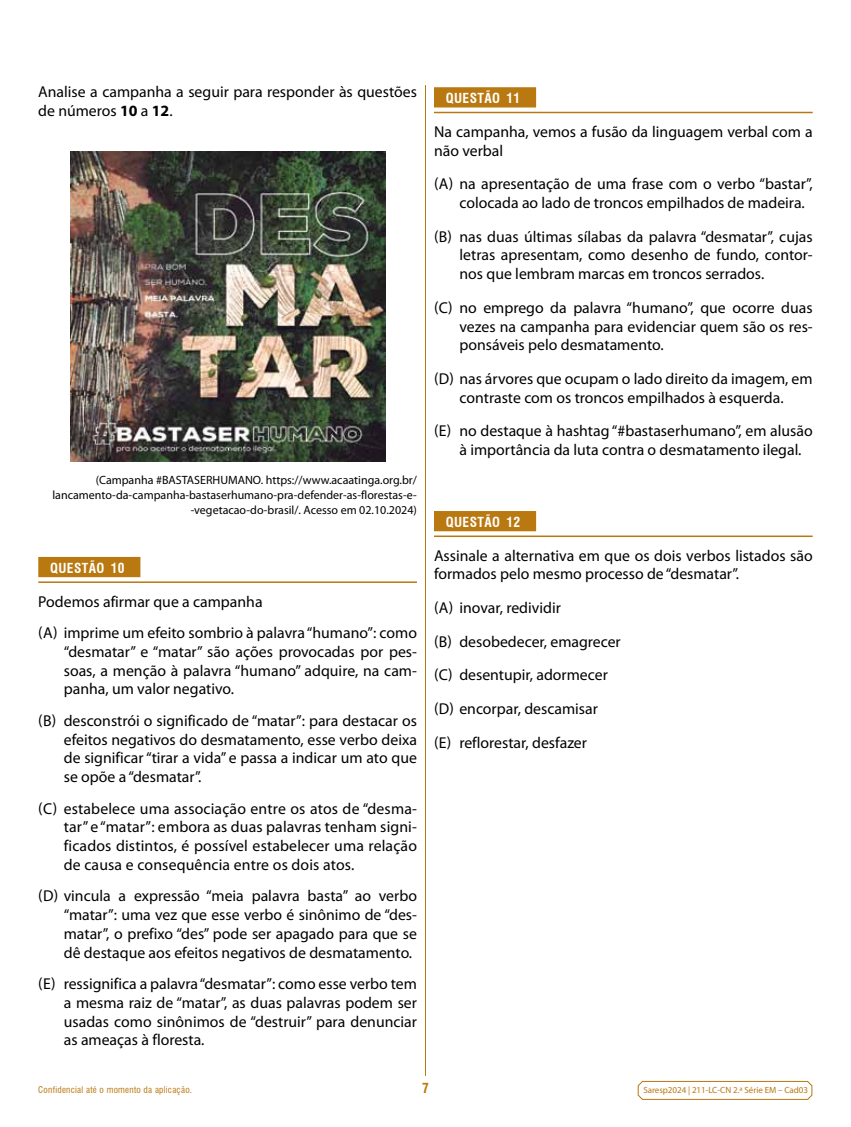
<style>
.page{position:relative;width:851px;height:1127px;background:#fff}
.page>*{position:absolute;margin:0;border:0;box-sizing:border-box;transform-origin:0 0}
.t1{font:15.75px/18.8px "Myriad Pro";color:#000}
.t2{font:700 condensed 13.5px "Swiss 721 BT";letter-spacing:.03em;color:#fff}
.t3{font:700 condensed 13.5px "Swiss 721 BT";color:#b97810}
.t4{font:12px/15px "Myriad Pro";color:#000;text-align:right}
.t5{font:9px "Myriad Pro";letter-spacing:-.005em;color:#b97810}
.t6{font:condensed 9px "Swiss 721 BT";letter-spacing:.03em;color:#b97810}
.s1{font-weight:700}
</style>
<div class="page">
<svg style="left:637px;top:1080px;width:175px;height:20px"></svg>
<hr style="left:425px;top:85px;width:1px;height:991px;background:#b97810">
<div style="left:434px;top:87px;width:102px;height:20px;background:#b97810"></div>
<hr style="left:434px;top:112px;width:378px;height:1px;background:#b97810">
<div style="left:434px;top:511px;width:102px;height:20px;background:#b97810"></div>
<hr style="left:434px;top:535px;width:378px;height:2px;background:#b97810">
<div style="left:38px;top:557px;width:102px;height:20px;background:#b97810"></div>
<hr style="left:38px;top:581px;width:379px;height:2px;background:#b97810">
<img style="left:70px;top:152px;width:315px;height:310px">
<p class="t1" style="left:38px;top:82px;width:380px">Analise a campanha a seguir para responder às questões de números <span class="s1">10</span> a <span class="s1">12</span>.</p>
<p class="t4" style="left:52px;top:472px;width:366px">(Campanha #BASTASERHUMANO. https://www.acaatinga.org.br/ lancamento-da-campanha-bastaserhumano-pra-defender-as-florestas-e--vegetacao-do-brasil/. Acesso em 02.10.2024)</p>
<p class="t2" style="left:50px;top:559px;width:76px">QUESTÃO 10</p>
<p class="t1" style="left:38px;top:585px;width:380px;line-height:31.5px">Podemos afirmar que a campanha<br>(A) imprime um efeito sombrio à palavra “humano”: como</p>
<p class="t1" style="left:64px;top:642px;width:354px;text-align:justify">“desmatar” e “matar” são ações provocadas por pes&shy;soas, a menção à palavra “humano” adquire, na cam&shy;panha, um valor negativo.</p>
<p class="t1" style="left:64px;top:711px;width:354px;text-align:justify;text-indent:-26px">(B) desconstrói o significado de “matar”: para destacar os efeitos negativos do desmatamento, esse verbo deixa de significar “tirar a vida” e passa a indicar um ato que se opõe a “desmatar”.</p>
<p class="t1" style="left:64px;top:799px;width:354px;text-align:justify;text-indent:-26px">(C) estabelece uma associação entre os atos de “desma&shy;tar” e “matar”: embora as duas palavras tenham signi&shy;ficados distintos, é possível estabelecer uma relação de causa e consequência entre os dois atos.</p>
<p class="t1" style="left:64px;top:886px;width:354px;text-align:justify;text-indent:-26px">(D) vincula a expressão “meia palavra basta” ao verbo “matar”: uma vez que esse verbo é sinônimo de “des&shy;matar”, o prefixo “des” pode ser apagado para que se dê destaque aos efeitos negativos de desmatamento.</p>
<p class="t1" style="left:64px;top:974px;width:354px;text-align:justify;text-indent:-26px">(E) ressignifica a palavra “desmatar”: como esse verbo tem a mesma raiz de “matar”, as duas palavras podem ser usadas como sinônimos de “destruir” para denunciar as ameaças à floresta.</p>
<p class="t2" style="left:446px;top:90px;width:76px">QUESTÃO 11</p>
<p class="t1" style="left:434px;top:122px;width:380px">Na campanha, vemos a fusão da linguagem verbal com a não verbal</p>
<p class="t1" style="left:459px;top:174px;width:354px;text-indent:-26px">(A) na apresentação de uma frase com o verbo “bastar”, colocada ao lado de troncos empilhados de madeira.</p>
<p class="t1" style="left:459px;top:227px;width:354px;text-align:justify;text-indent:-26px">(B) nas duas últimas sílabas da palavra “desmatar”, cujas letras apresentam, como desenho de fundo, contor&shy;nos que lembram marcas em troncos serrados.</p>
<p class="t1" style="left:459px;top:298px;width:354px;text-align:justify;text-indent:-26px">(C) no emprego da palavra “humano”, que ocorre duas vezes na campanha para evidenciar quem são os res&shy;ponsáveis pelo desmatamento.</p>
<p class="t1" style="left:434px;top:369px;width:380px;text-align:center">(D) nas árvores que ocupam o lado direito da imagem, em contraste com os troncos empilhados à esquerda.</p>
<p class="t1" style="left:459px;top:421px;width:354px;text-indent:-26px">(E) no destaque à hashtag “#bastaserhumano”, em alusão à importância da luta contra o desmatamento ilegal.</p>
<p class="t2" style="left:446px;top:514px;width:76px">QUESTÃO 12</p>
<p class="t1" style="left:434px;top:546px;width:380px">Assinale a alternativa em que os dois verbos listados são formados pelo mesmo processo de “desmatar”.</p>
<p class="t1" style="left:434px;top:591px;width:188px;line-height:33.6px">(A) inovar, redividir<br>(B) desobedecer, emagrecer (C) desentupir, adormecer (D) encorpar, descamisar<br>(E) reflorestar, desfazer</p>
<p class="t6" style="left:38px;top:1084px;width:155px">Confidencial até o momento da aplicação.</p>
<p class="t3" style="left:422px;top:1079px;width:8px">7</p>
<p class="t5" style="left:643px;top:1085px;width:166px">Saresp2024 | 211-LC-CN 2.ª Série EM – Cad03</p>
</div>
